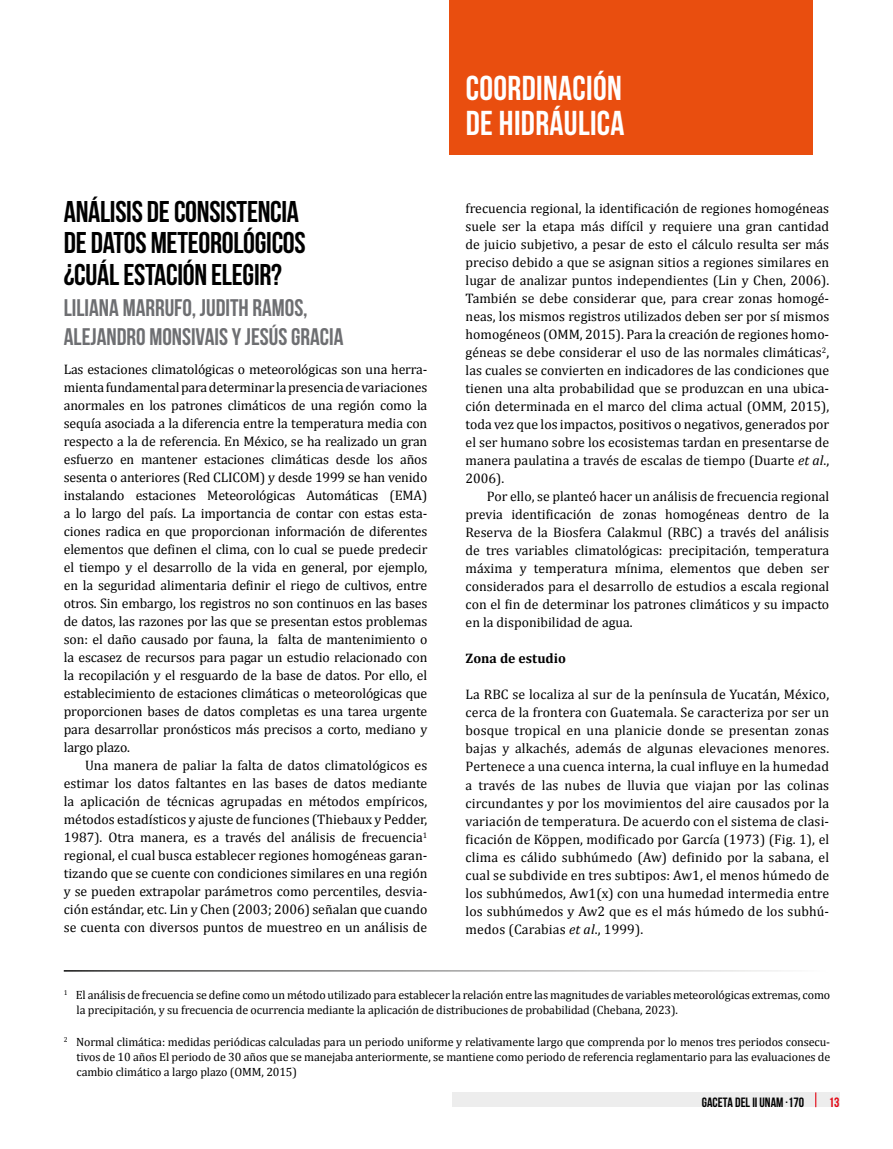
<style>
.page{position:relative;width:893px;height:1149px;background:#fff}
.page>*{position:absolute;margin:0;border:0;box-sizing:border-box;transform-origin:0 0}
.t1{font:700 34.5px/34.5px "Bebas Neue";letter-spacing:.01em;color:#fff}
.t2{font:700 30px/31.5px "Bebas Neue";letter-spacing:-.01em;color:#000}
.t3{font:700 24px/28.8px "Bebas Neue";color:#6e6f72}
.t4{font:13.8px/18px "Cambria";color:#000;text-align:justify}
.t5{font:700 13.8px "Cambria";color:#000}
.t6{font:700 13.5px "Bebas Neue";color:#000}
.t7{font:700 13.5px "Bebas Neue";color:#e30613}
.t8{font:12px/15px "Cambria";letter-spacing:-.01em;color:#000}
.s1{font-style:italic}
</style>
<div class="page">
<div style="left:452px;top:1092px;width:388px;height:14px;background:#ededed"></div>
<div style="left:450px;top:0;width:363px;height:155px;background:#e94e0f"></div>
<h2 class="t2" style="left:64px;top:195px;width:243px">ANÁLISIS DE CONSISTENCIA<br>DE DATOS METEOROLÓGICOS ¿CUÁL ESTACIÓN ELEGIR?</h2>
<h3 class="t3" style="left:64px;top:293px;width:281px">LILIANA MARRUFO, JUDITH RAMOS,<br>ALEJANDRO MONSIVAIS Y JESÚS GRACIA</h3>
<p class="t4" style="left:64px;top:360px;width:365px">Las estaciones climatológicas o meteorológicas son una herra&shy;mienta fundamental para determinar la presencia de variaciones anormales en los patrones climáticos de una región como la sequía asociada a la diferencia entre la temperatura media con respecto a la de referencia. En México, se ha realizado un gran esfuerzo en mantener estaciones climáticas desde los años sesenta o anteriores (Red CLICOM) y desde 1999 se han venido instalando estaciones Meteorológicas Automáticas (EMA) a lo largo del país. La importancia de contar con estas esta&shy;ciones radica en que proporcionan información de diferentes elementos que definen el clima, con lo cual se puede predecir el tiempo y el desarrollo de la vida en general, por ejemplo, en la seguridad alimentaria definir el riego de cultivos, entre otros. Sin embargo, los registros no son continuos en las bases de datos, las razones por las que se presentan estos problemas son: el daño causado por fauna, la falta de mantenimiento o la escasez de recursos para pagar un estudio relacionado con la recopilación y el resguardo de la base de datos. Por ello, el establecimiento de estaciones climáticas o meteorológicas que proporcionen bases de datos completas es una tarea urgente para desarrollar pronósticos más precisos a corto, mediano y largo plazo.</p>
<p class="t4" style="left:64px;top:756px;width:365px;text-indent:21px">Una manera de paliar la falta de datos climatológicos es estimar los datos faltantes en las bases de datos mediante la aplicación de técnicas agrupadas en métodos empíricos, métodos estadísticos y ajuste de funciones (Thiebaux y Pedder, 1987). Otra manera, es a través del análisis de frecuencia<sup>1 </sup>regional, el cual busca establecer regiones homogéneas garan&shy;tizando que se cuente con condiciones similares en una región y se pueden extrapolar parámetros como percentiles, desvia&shy;ción estándar, etc. Lin y Chen (2003; 2006) señalan que cuando se cuenta con diversos puntos de muestreo en un análisis de</p>
<h1 class="t1" style="left:466px;top:71px;width:160px">COORDINACIÓN<br>DE HIDRÁULICA</h1>
<p class="t4" style="left:466px;top:199px;width:365px">frecuencia regional, la identificación de regiones homogéneas suele ser la etapa más difícil y requiere una gran cantidad de juicio subjetivo, a pesar de esto el cálculo resulta ser más preciso debido a que se asignan sitios a regiones similares en lugar de analizar puntos independientes (Lin y Chen, 2006).<br>También se debe considerar que, para crear zonas homogé&shy;neas, los mismos registros utilizados deben ser por sí mismos homogéneos (OMM, 2015). Para la creación de regiones homo&shy;géneas se debe considerar el uso de las normales climáticas<sup>2</sup>, las cuales se convierten en indicadores de las condiciones que tienen una alta probabilidad que se produzcan en una ubica&shy;ción determinada en el marco del clima actual (OMM, 2015), toda vez que los impactos, positivos o negativos, generados por el ser humano sobre los ecosistemas tardan en presentarse de manera paulatina a través de escalas de tiempo (Duarte <span class="s1">et al</span>., 2006).</p>
<p class="t4" style="left:466px;top:487px;width:365px;text-indent:21px">Por ello, se planteó hacer un análisis de frecuencia regional previa identificación de zonas homogéneas dentro de la Reserva de la Biosfera Calakmul (RBC) a través del análisis de tres variables climatológicas: precipitación, temperatura máxima y temperatura mínima, elementos que deben ser considerados para el desarrollo de estudios a escala regional con el fin de determinar los patrones climáticos y su impacto en la disponibilidad de agua.</p>
<p class="t5" style="left:466px;top:648px;width:102px">Zona de estudio</p>
<p class="t4" style="left:466px;top:685px;width:365px">La RBC se localiza al sur de la península de Yucatán, México, cerca de la frontera con Guatemala. Se caracteriza por ser un bosque tropical en una planicie donde se presentan zonas bajas y alkachés, además de algunas elevaciones menores.<br>Pertenece a una cuenca interna, la cual influye en la humedad a través de las nubes de lluvia que viajan por las colinas circundantes y por los movimientos del aire causados por la variación de temperatura. De acuerdo con el sistema de clasi&shy;ficación de Köppen, modificado por García (1973) (Fig. 1), el clima es cálido subhúmedo (Aw) definido por la sabana, el cual se subdivide en tres subtipos: Aw1, el menos húmedo de los subhúmedos, Aw1(x) con una humedad intermedia entre los subhúmedos y Aw2 que es el más húmedo de los subhú&shy;medos (Carabias <span class="s1">et al</span>., 1999).</p>
<p class="t8" style="left:77px;top:986px;width:755px;text-indent:-13px"><sup>1</sup> El análisis de frecuencia se define como un método utilizado para establecer la relación entre las magnitudes de variables meteorológicas extremas, como la precipitación, y su frecuencia de ocurrencia mediante la aplicación de distribuciones de probabilidad (Chebana, 2023).</p>
<p class="t8" style="left:77px;top:1033px;width:755px;text-align:justify;text-indent:-13px"><sup>2</sup> Normal climática: medidas periódicas calculadas para un periodo uniforme y relativamente largo que comprenda por lo menos tres periodos consecu&shy;tivos de 10 años El periodo de 30 años que se manejaba anteriormente, se mantiene como periodo de referencia reglamentario para las evaluaciones de cambio climático a largo plazo (OMM, 2015)</p>
<p class="t6" style="left:702px;top:1094px;width:104px">GACETA DEL II UNAM ·170</p>
<p class="t7" style="left:829px;top:1094px;width:12px">13</p>
</div>
